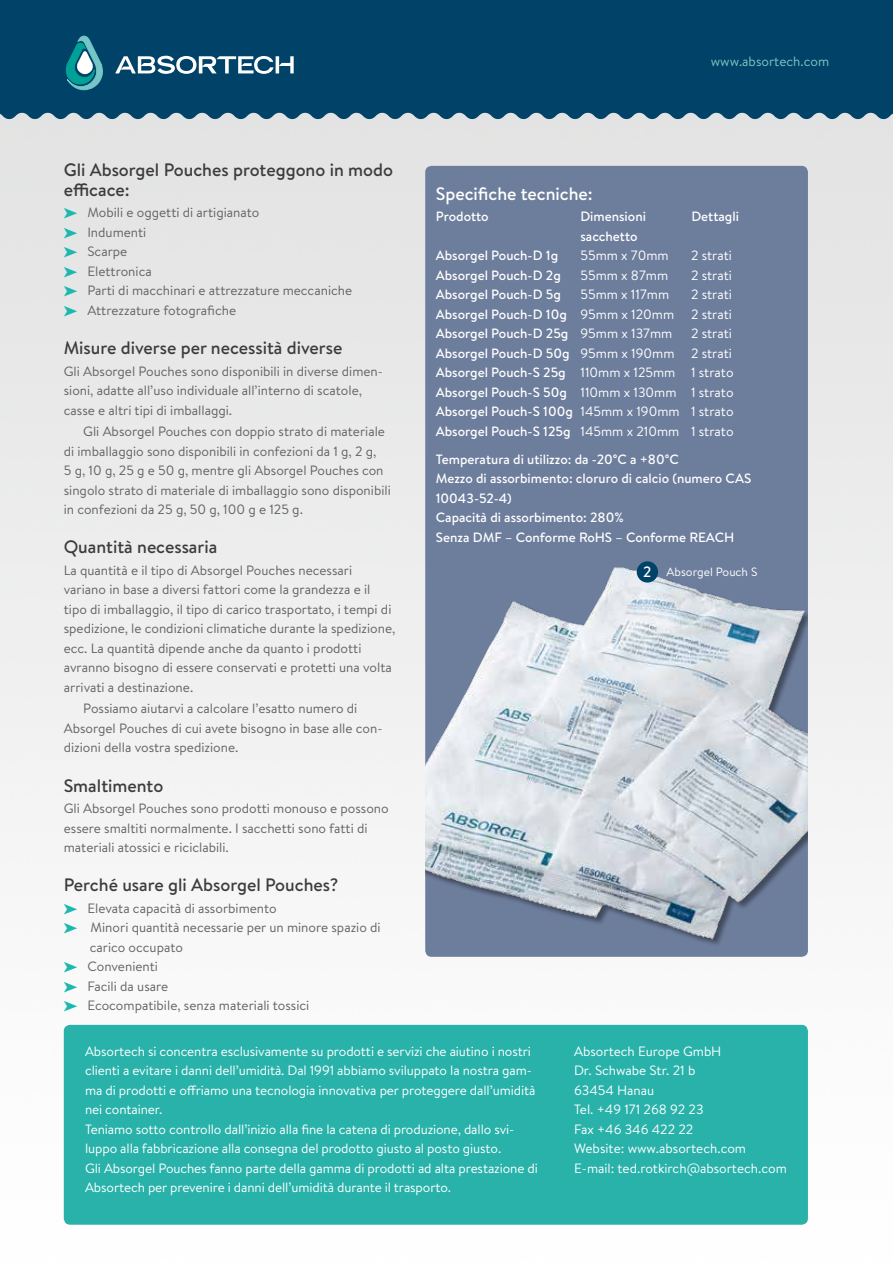
<style>
.page{position:relative;width:893px;height:1263px;background:#fff}
.page>*{position:absolute;margin:0;border:0;box-sizing:border-box;transform-origin:0 0}
.t1{font:500 18px/19.5px "Brandon Text";color:#3c3c3b}
.t2{font:500 18px "Brandon Text";color:#fff}
.t3{font:13.5px/19.5px "Brandon Text";color:#646363}
.t4{font:13.5px/19.5px "Brandon Text";letter-spacing:-.01em;color:#fff}
.t5{font:500 13.5px/19.5px "Brandon Text";color:#fff;text-align:justify}
.t6{font:13.5px "Brandon Text";color:#7cc6c0}
.t7{font:12px "Brandon Text";color:#fff}
.s1{font-weight:400}
.s2{font-weight:500}
.s3{font-weight:500;font-size:15px}
</style>
<div class="page">
<img style="left:0;top:119px;width:893px;height:1106px">
<div style="left:425px;top:166px;width:383px;height:791px;background:#6d7d9c"></div>
<div style="left:0;top:0;width:893px;height:119px;background:#004268"></div>
<svg style="left:66px;top:35px;width:38px;height:55px;background:#378a99"></svg>
<svg style="left:115px;top:56px;width:179px;height:18px"></svg>
<div style="left:64px;top:1025px;width:744px;height:200px;background:#28b2aa;border-radius:6px"></div>
<img style="left:425px;top:560px;width:383px;height:387px">
<div style="left:637px;top:561px;width:21px;height:22px;background:#004268;border-radius:50%"></div>
<svg style="left:64px;top:208px;width:13px;height:11px"></svg>
<svg style="left:64px;top:228px;width:13px;height:10px"></svg>
<svg style="left:64px;top:247px;width:13px;height:11px"></svg>
<svg style="left:64px;top:267px;width:13px;height:10px"></svg>
<svg style="left:64px;top:286px;width:13px;height:11px"></svg>
<svg style="left:64px;top:306px;width:13px;height:10px"></svg>
<svg style="left:64px;top:903px;width:13px;height:11px"></svg>
<svg style="left:64px;top:923px;width:13px;height:11px"></svg>
<svg style="left:64px;top:962px;width:13px;height:11px"></svg>
<svg style="left:64px;top:981px;width:13px;height:11px"></svg>
<svg style="left:64px;top:1001px;width:13px;height:11px"></svg>
<h1 class="t1" style="left:64px;top:160px;width:331px">Gli Absorgel Pouches proteggono in modo efficace:</h1>
<p class="t3" style="left:87px;top:203px;width:266px">Mobili e oggetti di artigianato<br>Indumenti<br>Scarpe<br>Elettronica<br>Parti di macchinari e attrezzature meccaniche<br>Attrezzature fotografiche</p>
<h1 class="t1" style="left:64px;top:338px;width:280px">Misure diverse per necessità diverse</h1>
<p class="t3" style="left:64px;top:361px;width:321px">Gli Absorgel Pouches sono disponibili in diverse dimen&shy;sioni, adatte all’uso individuale all’interno di scatole, casse e altri tipi di imballaggi.</p>
<p class="t3" style="left:64px;top:421px;width:329px;text-indent:19px">Gli Absorgel Pouches con doppio strato di materiale di imballaggio sono disponibili in confezioni da 1 g, 2 g,<br>5 g, 10 g, 25 g e 50 g, mentre gli Absorgel Pouches con singolo strato di materiale di imballaggio sono disponibili in confezioni da 25 g, 50 g, 100 g e 125 g.</p>
<h1 class="t1" style="left:64px;top:537px;width:155px">Quantità necessaria</h1>
<p class="t3" style="left:64px;top:560px;width:333px">La quantità e il tipo di Absorgel Pouches necessari variano in base a diversi fattori come la grandezza e il tipo di imballaggio, il tipo di carico trasportato, i tempi di spedizione, le condizioni climatiche durante la spedizione, ecc. La quantità dipende anche da quanto i prodotti avranno bisogno di essere conservati e protetti una volta arrivati a destinazione.</p>
<p class="t3" style="left:64px;top:699px;width:320px;text-indent:19px">Possiamo aiutarvi a calcolare l’esatto numero di<br>Absorgel Pouches di cui avete bisogno in base alle con&shy;dizioni della vostra spedizione.</p>
<h1 class="t1" style="left:64px;top:775px;width:101px">Smaltimento</h1>
<p class="t3" style="left:64px;top:798px;width:327px">Gli Absorgel Pouches sono prodotti monouso e possono essere smaltiti normalmente. I sacchetti sono fatti di materiali atossici e riciclabili.</p>
<h1 class="t1" style="left:64px;top:875px;width:276px">Perché usare gli Absorgel Pouches?</h1>
<p class="t3" style="left:87px;top:898px;width:295px">Elevata capacità di assorbimento<br>Minori quantità necessarie per un minore spazio di carico occupato<br>Convenienti<br>Facili da usare<br>Ecocompatibile, senza materiali tossici</p>
<p class="t6" style="left:711px;top:52px;width:120px">www.absortech.com</p>
<h1 class="t2" style="left:436px;top:181px;width:158px">Specifiche tecniche:</h1>
<p class="t5" style="left:436px;top:207px;width:54px">Prodotto</p>
<p class="t5" style="left:580px;top:207px;width:67px">Dimensioni</p>
<p class="t5" style="left:691px;top:207px;width:49px">Dettagli</p>
<p class="t5" style="left:580px;top:226px;width:59px">sacchetto</p>
<p class="t5" style="left:436px;top:246px;width:124px">Absorgel Pouch-D 1g</p>
<p class="t4" style="left:580px;top:245px;width:90px">55mm x 70mm</p>
<p class="t4" style="left:691px;top:245px;width:43px">2 strati</p>
<p class="t5" style="left:436px;top:265px;width:126px">Absorgel Pouch-D 2g</p>
<p class="t4" style="left:580px;top:265px;width:89px">55mm x 87mm</p>
<p class="t4" style="left:691px;top:265px;width:43px">2 strati</p>
<p class="t5" style="left:436px;top:285px;width:127px">Absorgel Pouch-D 5g</p>
<p class="t4" style="left:580px;top:284px;width:90px">55mm x 117mm</p>
<p class="t5" style="left:436px;top:285px;width:298px;text-indent:255px"><span class="s1">2 strati </span>Absorgel Pouch-D 10g <span class="s1">95mm x 120mm 2 strati </span>Absorgel Pouch-D 25g <span class="s1">95mm x 137mm</span></p>
<p class="t4" style="left:436px;top:323px;width:299px;text-align:justify;text-indent:255px">2 strati <span class="s2">Absorgel Pouch-D 50g</span> 95mm x 190mm 2 strati <span class="s2">Absorgel Pouch-S 25g</span> 110mm x 125mm 1 strato <span class="s2">Absorgel Pouch-S 50g</span> 110mm x 130mm 1 strato <span class="s2">Absorgel Pouch-S 100g</span> 145mm x 190mm 1 strato <span class="s2">Absorgel Pouch-S 125g</span> 145mm x 210mm 1 strato</p>
<p class="t5" style="left:436px;top:449px;width:317px;text-align:left">Temperatura di utilizzo: da -20°C a +80°C<br>Mezzo di assorbimento: cloruro di calcio (numero CAS 10043-52-4)<br>Capacità di assorbimento: 280%<br>Senza DMF – Conforme RoHS – Conforme REACH</p>
<p class="t7" style="left:643px;top:564px;width:116px"><span class="s3">2</span> Absorgel Pouch S</p>
<p class="t4" style="left:85px;top:1041px;width:454px">Absortech si concentra esclusivamente su prodotti e servizi che aiutino i nostri clienti a evitare i danni dell’umidità. Dal 1991 abbiamo sviluppato la nostra gam&shy;ma di prodotti e offriamo una tecnologia innovativa per proteggere dall’umidità nei container.<br>Teniamo sotto controllo dall’inizio alla fine la catena di produzione, dallo svi&shy;luppo alla fabbricazione alla consegna del prodotto giusto al posto giusto.<br>Gli Absorgel Pouches fanno parte della gamma di prodotti ad alta prestazione di Absortech per prevenire i danni dell’umidità durante il trasporto.</p>
<p class="t4" style="left:574px;top:1041px;width:214px">Absortech Europe GmbH<br>Dr. Schwabe Str. 21 b<br>63454 Hanau<br>Tel. +49 171 268 92 23<br>Fax +46 346 422 22<br>Website: www.absortech.com<br>E-mail: ted.rotkirch@absortech.com</p>
</div>
